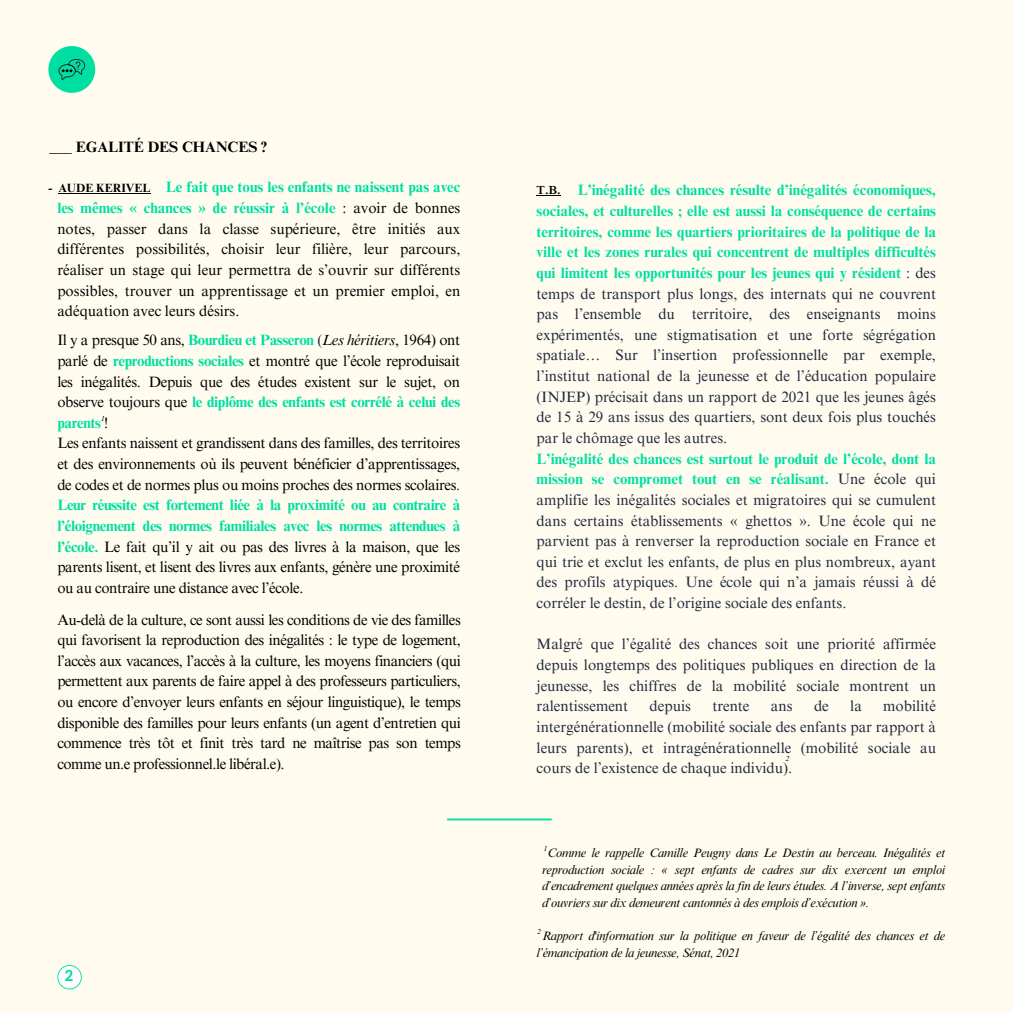
<style>
.page{position:relative;width:1013px;height:1013px;background:#fff}
.page>*{position:absolute;margin:0;border:0;box-sizing:border-box;transform-origin:0 0}
.t1{font:700 15.62px "DM Sans";color:#00dfa2}
.t2{font:15px/20.6px "Times NRMT Pro";color:#212a3e;text-align:justify}
.t3{font:15px/20.6px "Times NRMT Pro";letter-spacing:-.025em;color:#000;text-align:justify}
.t4{font:700 15px "Times NRMT Pro";color:#00dfa2}
.t5{font:700 15px "Times NRMT Pro";color:#000}
.t6{font:italic 12.5px/16.9px "Times NRMT Pro";letter-spacing:-.025em;color:#000;text-align:justify}
.t7{font:600 12px "Times NRMT Pro";color:#000}
.t8{font:700 11.88px "Times NRMT Pro";color:#000}
.t9{font:italic 7.5px "Times NRMT Pro";color:#000}
.s1{font-weight:700;color:#00dfa2}
.s2{color:#212a3e}
.s3{font-style:italic}
</style>
<div class="page">
<div style="left:0;top:0;width:1012px;height:1012px;background:#fffcef"></div>
<svg style="left:48px;top:46px;width:47px;height:47px"></svg>
<svg style="left:536px;top:195px;width:24px;height:1px"></svg>
<hr style="left:58px;top:193px;width:92px;height:1px;background:#000">
<svg style="left:57px;top:965px;width:25px;height:24px"></svg>
<hr style="left:447px;top:818px;width:104px;height:2px;background:#00dfa2">
<p class="t5" style="left:49px;top:141px;width:219px">___ EGALITÉ DES CHANCES ?</p>
<h3 class="t4" style="left:166px;top:182px;width:296px">Le fait que tous les enfants ne naissent pas avec</h3>
<h2 class="t7" style="left:536px;top:185px;width:26px">T.B.</h2>
<h3 class="t3" style="left:57px;top:199px;width:404px"><span class="s1">les mêmes « chances » de réussir à l’école</span> : avoir de bonnes notes, passer dans la classe supérieure, être initiés aux différentes possibilités, choisir leur filière, leur parcours, réaliser un stage qui leur permettra de s’ouvrir sur différents possibles, trouver un apprentissage et un premier emploi, en adéquation avec leurs désirs.</h3>
<h2 class="t8" style="left:48px;top:183px;width:104px">- AUDE KERIVEL</h2>
<p class="t2" style="left:536px;top:182px;width:401px;text-align:left;text-indent:41px"><span class="s1">L’inégalité des chances résulte d’inégalités économiques, sociales, et culturelles ; elle est aussi la conséquence de certains territoires, comme les quartiers prioritaires de la politique de la ville et les zones rurales qui concentrent de multiples difficultés qui limitent les opportunités pour les jeunes qui y résident</span> : des temps de transport plus longs, des internats qui ne couvrent pas l’ensemble du territoire, des enseignants moins expérimentés, une stigmatisation et une forte ségrégation spatiale… Sur l’insertion professionnelle par exemple, l’institut national de la jeunesse et de l’éducation populaire (INJEP) précisait dans un rapport de 2021 que les jeunes âgés de 15 à 29 ans issus des quartiers, sont deux fois plus touchés par le chômage que les autres.<br><span class="s1">L’inégalité des chances est surtout le produit de l’école, dont la mission se compromet tout en se réalisant.</span> Une école qui amplifie les inégalités sociales et migratoires qui se cumulent dans certains établissements « ghettos ». Une école qui ne parvient pas à renverser la reproduction sociale en France et qui trie et exclut les enfants, de plus en plus nombreux, ayant des profils atypiques. Une école qui n’a jamais réussi à dé corréler le destin, de l’origine sociale des enfants.</p>
<h1 class="t2" style="left:536px;top:635px;width:401px">Malgré que l’égalité des chances soit une priorité affirmée depuis longtemps des politiques publiques en direction de la jeunesse, les chiffres de la mobilité sociale montrent un ralentissement</h1>
<h2 class="t3" style="left:57px;top:332px;width:404px;text-align:left">Il y a presque 50 ans, <span class="s1">Bourdieu et Passeron</span> <span class="s2">(</span><span class="s3">Les héritiers</span>, 1964) ont parlé de <span class="s1">reproductions sociales</span> et montré que l’école reproduisait les inégalités. Depuis que des études existent sur le sujet, on observe toujours que <span class="s1">le diplôme des enfants est corrélé à celui des parents</span> !<br>Les enfants naissent et grandissent dans des familles, des territoires et des environnements où ils peuvent bénéficier d’apprentissages, de codes et de normes plus ou moins proches des normes scolaires<span class="s2">.<br></span><span class="s1">Leur réussite est fortement liée à la proximité ou au contraire à l’éloignement des normes familiales avec les normes attendues à l’école.</span> Le fait qu’il y ait ou pas des livres à la maison, que les parents lisent, et lisent des livres aux enfants, génère une proximité ou au contraire une distance avec l’école.</h2>
<h3 class="t9" style="left:101px;top:415px;width:5px">1</h3>
<h2 class="t3" style="left:57px;top:611px;width:405px">Au-delà de la culture, ce sont aussi les conditions de vie des familles qui favorisent la reproduction des inégalités : le type de logement, l’accès aux vacances, l’accès à la culture, les moyens financiers (qui permettent aux parents de faire appel à des professeurs particuliers, ou encore d’envoyer leurs enfants en séjour linguistique), le temps disponible des familles pour leurs enfants (un agent d’entretien qui commence très tôt et finit très tard ne maîtrise pas son temps comme un.e professionnel.le libéral.e).</h2>
<h1 class="t2" style="left:536px;top:697px;width:401px;text-indent:347px">mobilité intergénérationnelle (mobilité sociale des enfants par rapport à leurs parents), et intragénérationnelle (mobilité sociale au cours de l’existence de chaque individu).</h1>
<h1 class="t2" style="left:649px;top:697px;width:43px">depuis</h1>
<h1 class="t2" style="left:712px;top:697px;width:39px">trente</h1>
<h1 class="t2" style="left:771px;top:697px;width:23px">ans</h1>
<h1 class="t2" style="left:814px;top:697px;width:16px">de</h1>
<h1 class="t2" style="left:850px;top:697px;width:13px">la</h1>
<p class="t9" style="left:785px;top:756px;width:5px">2</p>
<p class="t9" style="left:544px;top:845px;width:5px">1</p>
<p class="t6" style="left:542px;top:845px;width:405px;text-indent:5px">Comme le rappelle Camille Peugny dans Le Destin au berceau. Inégalités et reproduction sociale : « sept enfants de cadres sur dix exercent un emploi d’encadrement quelques années après la fin de leurs études. A l’inverse, sept enfants d’ouvriers sur dix demeurent cantonnés à des emplois d’exécution ».</p>
<h2 class="t1" style="left:65px;top:966px;width:10px">2</h2>
<p class="t9" style="left:537px;top:928px;width:5px">2</p>
<p class="t6" style="left:536px;top:928px;width:410px;text-indent:5px">Rapport d'information sur la politique en faveur de l’égalité des chances et de l’émancipation de la jeunesse, Sénat, 2021</p>
</div>
